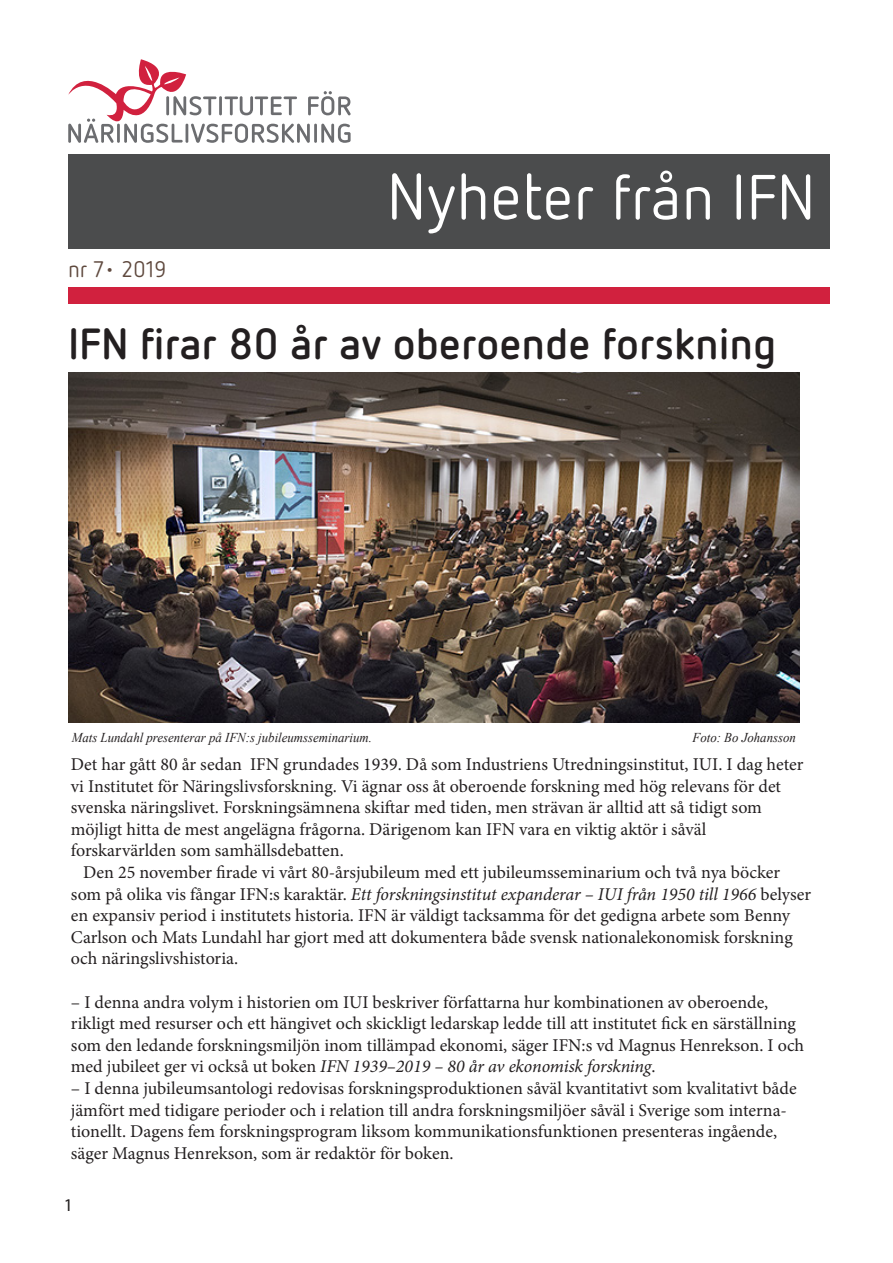
<style>
.page{position:relative;width:893px;height:1263px;background:#fff}
.page>*{position:absolute;margin:0;border:0;box-sizing:border-box;transform-origin:0 0}
.t1{font:63px "Netto OT";color:#fff}
.t2{font:700 43.5px "Netto OT";color:#231f20}
.t3{font:22.5px "Netto OT";color:#5f493e}
.t4{font:18px/21.6px "Minion Pro";color:#231f20}
.t5{font:18px "Myriad Pro";color:#231f20}
.t6{font:italic 13.5px "Times New Roman";color:#231f20;scale:.95 1}
.s1{font-size:64.5px}
.s2{font-style:italic}
</style>
<div class="page">
<div style="left:68px;top:154px;width:761px;height:94px;background:#4b4c4d"></div>
<div style="left:68px;top:288px;width:761px;height:16px;background:#d1213e"></div>
<svg style="left:68px;top:59px;width:283px;height:84px"></svg>
<img style="left:68px;top:372px;width:731px;height:351px">
<p class="t3" style="left:68px;top:256px;width:100px">nr 7• 2019</p>
<p class="t1" style="left:387px;top:158px;width:431px"><span class="s1">Nyhet</span>er från IFN</p>
<p class="t2" style="left:68px;top:316px;width:710px">IFN firar 80 år av oberoende forskning</p>
<p class="t6" style="left:72px;top:729px;width:317px">Mats Lundahl presenterar på IFN:s jubileumsseminarium.</p>
<p class="t6" style="left:693px;top:729px;width:110px">Foto: Bo Johansson</p>
<p class="t4" style="left:71px;top:753px;width:734px">Det har gått 80 år sedan IFN grundades 1939. Då som Industriens Utredningsinstitut, IUI. I dag heter vi Institutet för Näringslivsforskning. Vi ägnar oss åt oberoende forskning med hög relevans för det svenska näringslivet. Forskningsämnena skiftar med tiden, men strävan är alltid att så tidigt som</p>
<p class="t4" style="left:71px;top:818px;width:637px">möjligt hitta de mest angelägna frågorna. Därigenom kan IFN vara en viktig aktör i såväl</p>
<p class="t4" style="left:71px;top:840px;width:274px">forskarvärlden som samhällsdebatten.</p>
<p class="t4" style="left:71px;top:861px;width:742px;text-indent:12px">Den 25 november firade vi vårt 80-årsjubileum med ett jubileumsseminarium och två nya böcker som på olika vis fångar IFN:s karaktär. <span class="s2">Ett forskningsinstitut expanderar – IUI från 1950 till 1966</span> belyser en expansiv period i institutets historia. IFN är väldigt tacksamma för det gedigna arbete som Benny Carlson och Mats Lundahl har gjort med att dokumentera både svensk nationalekonomisk forskning och näringslivshistoria.</p>
<p class="t4" style="left:71px;top:991px;width:735px">– I denna andra volym i historien om IUI beskriver författarna hur kombinationen av oberoende, rikligt med resurser och ett hängivet och skickligt ledarskap ledde till att institutet fick en särställning som den ledande forskningsmiljön inom tillämpad ekonomi, säger IFN:s vd Magnus Henrekson. I och med jubileet ger vi också ut boken <span class="s2">IFN 1939–2019 – 80 år av ekonomisk forskning</span>.</p>
<p class="t4" style="left:71px;top:1077px;width:727px">– I denna jubileumsantologi redovisas forskningsproduktionen såväl kvantitativt som kvalitativt både jämfört med tidigare perioder och i relation till andra forskningsmiljöer såväl i Sverige som interna&shy;tionellt. Dagens fem forskningsprogram liksom kommunikationsfunktionen presenteras ingående, säger Magnus Henrekson, som är redaktör för boken.</p>
<p class="t5" style="left:64px;top:1194px;width:11px">1</p>
</div>
